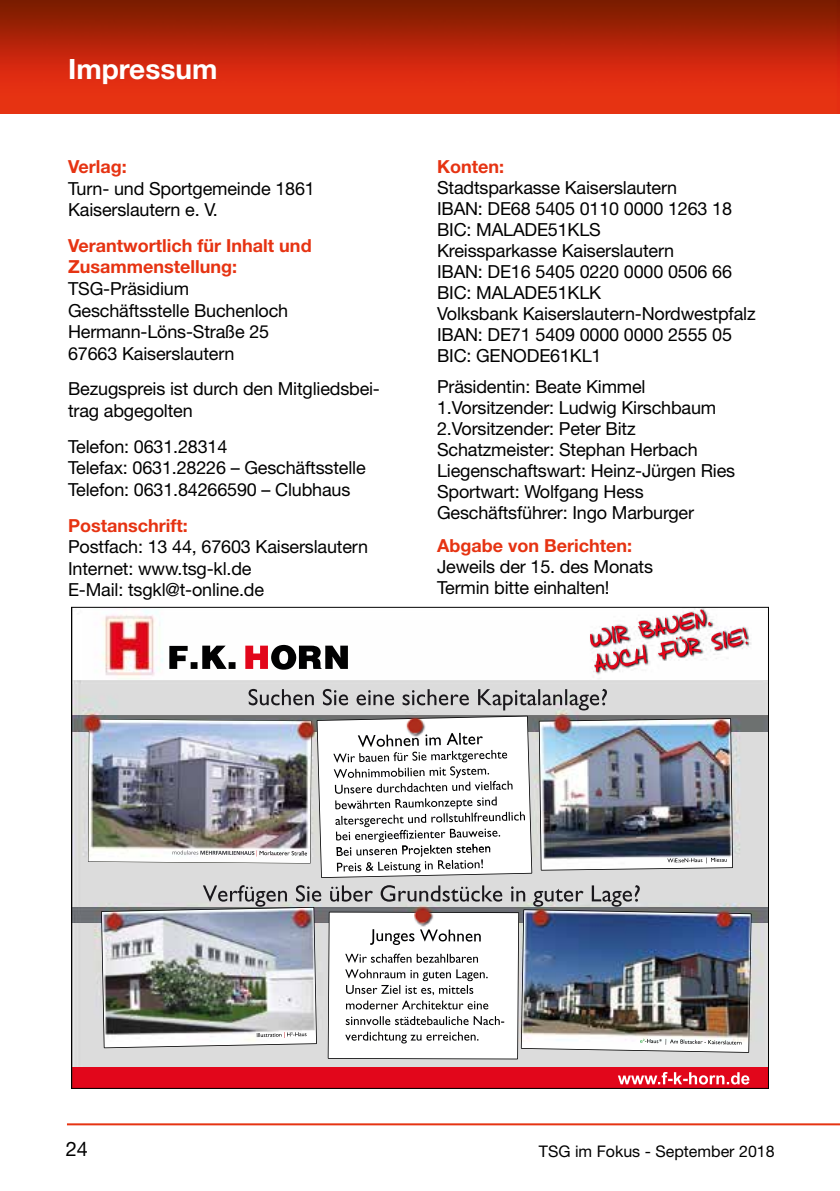
<style>
.page{position:relative;width:840px;height:1191px;background:#fff}
.page>*{position:absolute;margin:0;border:0;box-sizing:border-box;transform-origin:0 0}
.t1{font:700 28px "Helvetica Neue";color:#fff}
.t2{font:20px "Helvetica Neue";color:#000}
.t3{font:18px/21px "Helvetica Neue";letter-spacing:-.01em;color:#000}
.t4{font:700 18px/21.6px "Helvetica Neue";color:#e63312}
.t5{font:16px "Helvetica Neue";color:#000}
</style>
<div class="page">
<img style="left:0;top:0;width:839px;height:113px">
<hr style="left:67px;top:1123px;width:772px;height:2px;background:#e63312">
<img style="left:102px;top:609px;width:650px;height:70px">
<img style="left:73px;top:680px;width:693px;height:387px">
<div style="left:73px;top:1067px;width:693px;height:20px;background:#e2061b"></div>
<img style="left:73px;top:907px;width:693px;height:15px">
<img style="left:328px;top:912px;width:190px;height:146px">
<img style="left:102px;top:907px;width:214px;height:140px">
<img style="left:521px;top:910px;width:229px;height:142px">
<img style="left:73px;top:716px;width:693px;height:15px">
<img style="left:316px;top:715px;width:216px;height:163px">
<img style="left:317px;top:716px;width:214px;height:161px">
<img style="left:538px;top:718px;width:194px;height:152px">
<img style="left:539px;top:719px;width:192px;height:150px">
<img style="left:88px;top:719px;width:223px;height:144px">
<img style="left:682px;top:609px;width:23px;height:20px">
<h1 class="t1" style="left:68px;top:51px;width:151px">Impressum</h1>
<p class="t4" style="left:68px;top:155px;width:60px">Verlag:</p>
<p class="t3" style="left:68px;top:177px;width:248px;line-height:21.6px">Turn- und Sportgemeinde 1861<br>Kaiserslautern e. V.</p>
<p class="t4" style="left:68px;top:234px;width:245px">Verantwortlich für Inhalt und<br>Zusammenstellung:</p>
<p class="t3" style="left:68px;top:277px;width:221px;line-height:21.6px">TSG-Präsidium<br>Geschäftsstelle Buchenloch<br>Hermann-Löns-Straße 25<br>67663 Kaiserslautern</p>
<p class="t3" style="left:68px;top:378px;width:313px;line-height:21.6px">Bezugspreis ist durch den Mitgliedsbei&shy;trag abgegolten</p>
<p class="t3" style="left:68px;top:435px;width:299px;line-height:21.6px">Telefon: 0631.28314<br>Telefax: 0631.28226 – Geschäftsstelle<br>Telefon: 0631.84266590 – Clubhaus</p>
<p class="t4" style="left:68px;top:514px;width:121px">Postanschrift:</p>
<p class="t3" style="left:68px;top:535px;width:301px;line-height:21.6px">Postfach: 13 44, 67603 Kaiserslautern<br>Internet: www.tsg-kl.de<br>E-Mail: tsgkl@t-online.de</p>
<p class="t4" style="left:437px;top:155px;width:69px">Konten:</p>
<p class="t3" style="left:437px;top:177px;width:320px">Stadtsparkasse Kaiserslautern<br>IBAN: DE68 5405 0110 0000 1263 18<br>BIC: MALADE51KLS<br>Kreissparkasse Kaiserslautern<br>IBAN: DE16 5405 0220 0000 0506 66<br>BIC: MALADE51KLK<br>Volksbank Kaiserslautern-Nordwestpfalz<br>IBAN: DE71 5409 0000 0000 2555 05<br>BIC: GENODE61KL1</p>
<p class="t3" style="left:437px;top:376px;width:299px">Präsidentin: Beate Kimmel<br>1.Vorsitzender: Ludwig Kirschbaum<br>2.Vorsitzender: Peter Bitz<br>Schatzmeister: Stephan Herbach<br>Liegenschaftswart: Heinz-Jürgen Ries<br>Sportwart: Wolfgang Hess<br>Geschäftsführer: Ingo Marburger</p>
<p class="t4" style="left:437px;top:534px;width:197px">Abgabe von Berichten:</p>
<p class="t3" style="left:437px;top:556px;width:217px">Jeweils der 15. des Monats<br>Termin bitte einhalten!</p>
<p class="t2" style="left:66px;top:1136px;width:24px">24</p>
<p class="t5" style="left:538px;top:1141px;width:237px">TSG im Fokus - September 2018</p>
</div>
